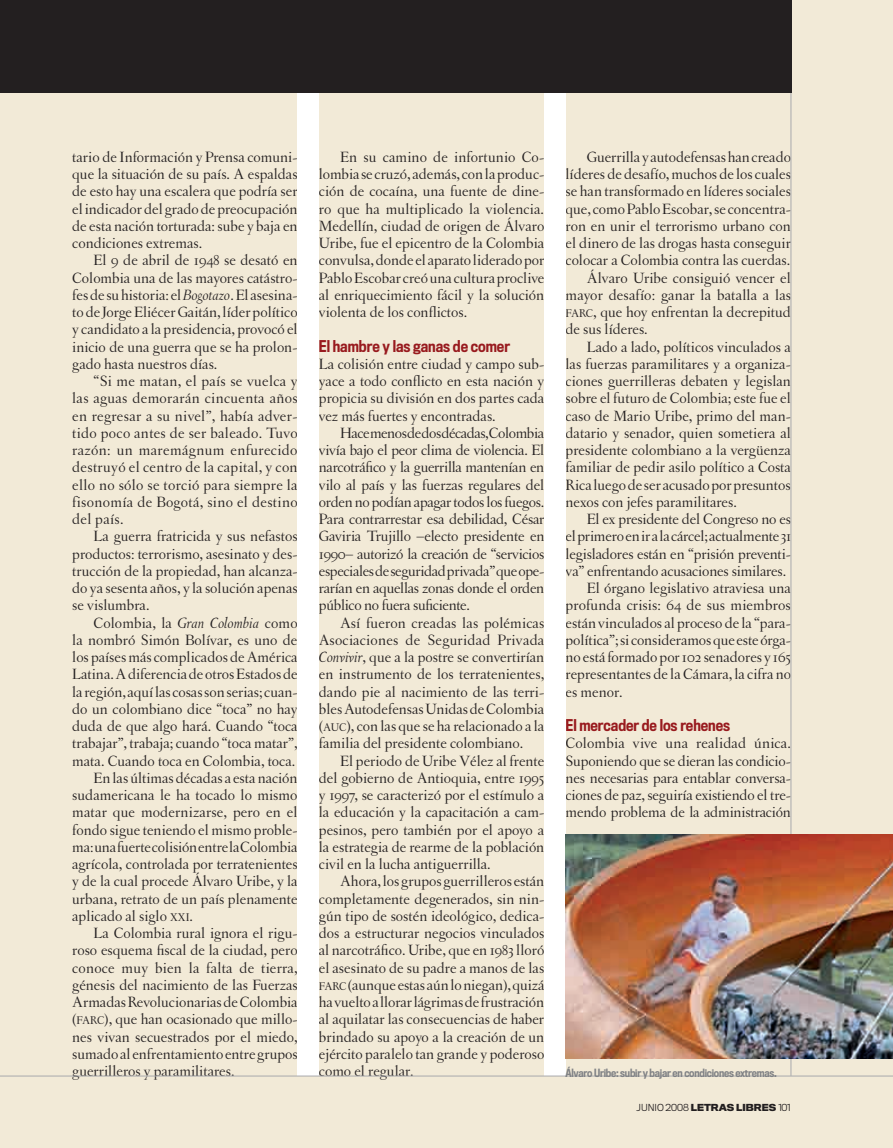
<style>
.page{position:relative;width:893px;height:1148px;background:#f2ead7}
.page>*{position:absolute;margin:0;border:0;box-sizing:border-box;transform-origin:0 0}
.t1{font:15.75px/17.2px "Letras Oldstyle";color:#231f20;text-align:justify}
.t2{font:500 15px "Titling Gothic FB Cond";color:#981a1e}
.t3{font:500 10.5px "Titling Gothic FB Cond";letter-spacing:-.02em;color:#808285}
.t4{font:300 9px "Titling Gothic FB Normal";color:#231f20}
.s1{font-style:italic}
.s2{font-size:11.85px}
.s3{font-weight:700}
</style>
<div class="page">
<hr style="left:791px;top:0;width:1px;height:1076px;background:#a8a9ad">
<div style="left:298px;top:93px;width:21px;height:983px;background:#fff"></div>
<div style="left:544px;top:93px;width:21px;height:983px;background:#fff"></div>
<hr style="left:0;top:1076px;width:893px;height:1px;background:#a8a9ad">
<div style="left:0;top:0;width:791px;height:93px;background:#231f20"></div>
<img style="left:565px;top:835px;width:328px;height:224px">
<p class="t1" style="left:72px;top:148px;width:227px">tario de Información y Prensa comuni&shy;que la situación de su país. A espaldas de esto hay una escalera que podría ser el indicador del grado de preocupación de esta nación torturada: sube y baja en condiciones extremas.</p>
<p class="t1" style="left:72px;top:252px;width:227px;text-indent:21px">El 9 de abril de 1948 se desató en Colombia una de las mayores catástro&shy;fes de su historia: el <span class="s1">Bogotazo</span>. El asesina&shy;to de Jorge Eliécer Gaitán, líder político y candidato a la presidencia, provocó el inicio de una guerra que se ha prolon&shy;gado hasta nuestros días.</p>
<p class="t1" style="left:72px;top:372px;width:227px;text-indent:21px">“Si me matan, el país se vuelca y las aguas demorarán cincuenta años en regresar a su nivel”, había adver&shy;tido poco antes de ser baleado. Tuvo razón: un maremágnum enfurecido destruyó el centro de la capital, y con ello no sólo se torció para siempre la fisonomía de Bogotá, sino el destino del país.</p>
<p class="t1" style="left:72px;top:528px;width:227px;text-indent:21px">La guerra fratricida y sus nefastos productos: terrorismo, asesinato y des&shy;trucción de la propiedad, han alcanza&shy;do ya sesenta años, y la solución apenas se vislumbra.</p>
<p class="t1" style="left:94px;top:614px;width:206px">Colombia, la <span class="s1">Gran Colombia</span> como</p>
<p class="t1" style="left:72px;top:631px;width:227px">la nombró Simón Bolívar, es uno de</p>
<p class="t1" style="left:72px;top:648px;width:227px">los países más complicados de América</p>
<p class="t1" style="left:72px;top:666px;width:227px">Latina. A diferencia de otros Estados de</p>
<p class="t1" style="left:72px;top:683px;width:227px">la región, aquí las cosas son serias; cuan-</p>
<p class="t1" style="left:72px;top:700px;width:227px">do un colombiano dice “toca” no hay</p>
<p class="t1" style="left:72px;top:717px;width:227px">duda de que algo hará. Cuando “toca</p>
<p class="t1" style="left:72px;top:735px;width:227px">trabajar”, trabaja; cuando “toca matar”,</p>
<p class="t1" style="left:72px;top:752px;width:224px">mata. Cuando toca en Colombia, toca.</p>
<p class="t1" style="left:94px;top:769px;width:206px">En las últimas décadas a esta nación</p>
<p class="t1" style="left:72px;top:786px;width:227px">sudamericana le ha tocado lo mismo</p>
<p class="t1" style="left:72px;top:804px;width:227px">matar que modernizarse, pero en el</p>
<p class="t1" style="left:72px;top:821px;width:227px">fondo sigue teniendo el mismo proble-</p>
<p class="t1" style="left:72px;top:838px;width:227px">ma: una fuerte colisión entre la Colombia</p>
<p class="t1" style="left:72px;top:855px;width:227px">agrícola, controlada por terratenientes</p>
<p class="t1" style="left:72px;top:873px;width:227px">y de la cual procede Álvaro Uribe, y la</p>
<p class="t1" style="left:72px;top:890px;width:227px">urbana, retrato de un país plenamente</p>
<p class="t1" style="left:72px;top:907px;width:122px">aplicado al siglo <span class="s2">XXI</span>.</p>
<p class="t1" style="left:94px;top:924px;width:206px">La Colombia rural ignora el rigu-</p>
<p class="t1" style="left:72px;top:942px;width:227px">roso esquema fiscal de la ciudad, pero</p>
<p class="t1" style="left:72px;top:959px;width:227px">conoce muy bien la falta de tierra,</p>
<p class="t1" style="left:72px;top:976px;width:227px">génesis del nacimiento de las Fuerzas</p>
<p class="t1" style="left:72px;top:993px;width:227px">Armadas Revolucionarias de Colombia</p>
<p class="t1" style="left:72px;top:1011px;width:227px">(<span class="s2">FARC</span>), que han ocasionado que millo-</p>
<p class="t1" style="left:72px;top:1028px;width:227px">nes vivan secuestrados por el miedo,</p>
<p class="t1" style="left:72px;top:1045px;width:227px">sumado al enfrentamiento entre grupos</p>
<p class="t1" style="left:72px;top:1062px;width:164px">guerrilleros y paramilitares.</p>
<p class="t1" style="left:319px;top:148px;width:227px;text-indent:21px">En su camino de infortunio Co&shy;lombia se cruzó, además, con la produc&shy;ción de cocaína, una fuente de dine&shy;ro que ha multiplicado la violencia.<br>Medellín, ciudad de origen de Álvaro Uribe, fue el epicentro de la Colombia convulsa, donde el aparato liderado por Pablo Escobar creó una cultura proclive al enriquecimiento fácil y la solución violenta de los conflictos.</p>
<p class="t2" style="left:319px;top:337px;width:193px">El hambre y las ganas de comer</p>
<p class="t1" style="left:319px;top:355px;width:227px">La colisión entre ciudad y campo sub&shy;yace a todo conflicto en esta nación y propicia su división en dos partes cada vez más fuertes y encontradas.</p>
<p class="t1" style="left:319px;top:424px;width:227px;text-indent:21px">Hace menos de dos décadas, Colombia vivía bajo el peor clima de violencia. El narcotráfico y la guerrilla mantenían en vilo al país y las fuerzas regulares del orden no podían apagar todos los fuegos.<br>Para contrarrestar esa debilidad, César Gaviria Trujillo –electo presidente en 1990– autorizó la creación de “servicios especiales de seguridad privada” que ope&shy;rarían en aquellas zonas donde el orden público no fuera suficiente.</p>
<p class="t1" style="left:319px;top:614px;width:227px;text-indent:21px">Así fueron creadas las polémicas Asociaciones de Seguridad Privada <span class="s1">Convivir</span>, que a la postre se convertirían en instrumento de los terratenientes, dando pie al nacimiento de las terri&shy;bles Autodefensas Unidas de Colombia (<span class="s2">AUC</span>), con las que se ha relacionado a la familia del presidente colombiano.</p>
<p class="t1" style="left:319px;top:752px;width:227px;text-indent:21px">El periodo de Uribe Vélez al frente del gobierno de Antioquia, entre 1995 y 1997, se caracterizó por el estímulo a la educación y la capacitación a cam&shy;pesinos, pero también por el apoyo a la estrategia de rearme de la población civil en la lucha antiguerrilla.</p>
<p class="t1" style="left:319px;top:873px;width:227px;text-indent:21px">Ahora, los grupos guerrilleros están completamente degenerados, sin nin&shy;gún tipo de sostén ideológico, dedica&shy;dos a estructurar negocios vinculados al narcotráfico. Uribe, que en 1983 lloró el asesinato de su padre a manos de las <span class="s2">FARC</span> (aunque estas aún lo niegan), quizá ha vuelto a llorar lágrimas de frustración al aquilatar las consecuencias de haber brindado su apoyo a la creación de un ejército paralelo tan grande y poderoso como el regular.</p>
<p class="t1" style="left:587px;top:148px;width:206px">Guerrilla y autodefensas han creado</p>
<p class="t1" style="left:565px;top:165px;width:227px">líderes de desafío, muchos de los cuales</p>
<p class="t1" style="left:565px;top:183px;width:227px">se han transformado en líderes sociales</p>
<p class="t1" style="left:565px;top:200px;width:227px">que, como Pablo Escobar, se concentra-</p>
<p class="t1" style="left:565px;top:217px;width:227px">ron en unir el terrorismo urbano con</p>
<p class="t1" style="left:565px;top:234px;width:227px">el dinero de las drogas hasta conseguir</p>
<p class="t1" style="left:565px;top:252px;width:226px">colocar a Colombia contra las cuerdas.</p>
<p class="t1" style="left:587px;top:269px;width:206px">Álvaro Uribe consiguió vencer el</p>
<p class="t1" style="left:565px;top:286px;width:227px">mayor desafío: ganar la batalla a las</p>
<p class="t1" style="left:565px;top:303px;width:227px"><span class="s2">FARC</span>, que hoy enfrentan la decrepitud</p>
<p class="t1" style="left:565px;top:321px;width:84px">de sus líderes.</p>
<p class="t1" style="left:587px;top:338px;width:206px">Lado a lado, políticos vinculados a</p>
<p class="t1" style="left:565px;top:355px;width:227px">las fuerzas paramilitares y a organiza-</p>
<p class="t1" style="left:565px;top:372px;width:227px">ciones guerrilleras debaten y legislan</p>
<p class="t1" style="left:565px;top:390px;width:227px">sobre el futuro de Colombia; este fue el</p>
<p class="t1" style="left:565px;top:407px;width:227px">caso de Mario Uribe, primo del man-</p>
<p class="t1" style="left:565px;top:424px;width:227px">datario y senador, quien sometiera al</p>
<p class="t1" style="left:565px;top:441px;width:227px">presidente colombiano a la vergüenza</p>
<p class="t1" style="left:565px;top:459px;width:227px">familiar de pedir asilo político a Costa</p>
<p class="t1" style="left:565px;top:476px;width:227px">Rica luego de ser acusado por presuntos</p>
<p class="t1" style="left:565px;top:493px;width:173px">nexos con jefes paramilitares.</p>
<p class="t1" style="left:587px;top:510px;width:206px">El ex presidente del Congreso no es</p>
<p class="t1" style="left:565px;top:528px;width:227px">el primero en ir a la cárcel; actualmente 31</p>
<p class="t1" style="left:565px;top:545px;width:227px">legisladores están en “prisión preventi-</p>
<p class="t1" style="left:565px;top:562px;width:222px">va” enfrentando acusaciones similares.</p>
<p class="t1" style="left:587px;top:579px;width:206px">El órgano legislativo atraviesa una</p>
<p class="t1" style="left:565px;top:597px;width:227px">profunda crisis: 64 de sus miembros</p>
<p class="t1" style="left:565px;top:614px;width:227px">están vinculados al proceso de la “para-</p>
<p class="t1" style="left:565px;top:631px;width:227px">política”; si consideramos que este órga-</p>
<p class="t1" style="left:565px;top:648px;width:227px">no está formado por 102 senadores y 165</p>
<p class="t1" style="left:565px;top:666px;width:227px">representantes de la Cámara, la cifra no</p>
<p class="t1" style="left:565px;top:683px;width:58px">es menor.</p>
<p class="t2" style="left:565px;top:716px;width:166px">El mercader de los rehenes</p>
<p class="t1" style="left:565px;top:735px;width:227px">Colombia vive una realidad única.<br>Suponiendo que se dieran las condicio&shy;nes necesarias para entablar conversa&shy;ciones de paz, seguiría existiendo el tre&shy;mendo problema de la administración</p>
<p class="t3" style="left:565px;top:1066px;width:213px">Álvaro Uribe: subir y bajar en condiciones extremas.</p>
<p class="t4" style="left:637px;top:1102px;width:156px">JUNIO 2008 <span class="s3">LETRAS LIBRES</span> 101</p>
</div>
